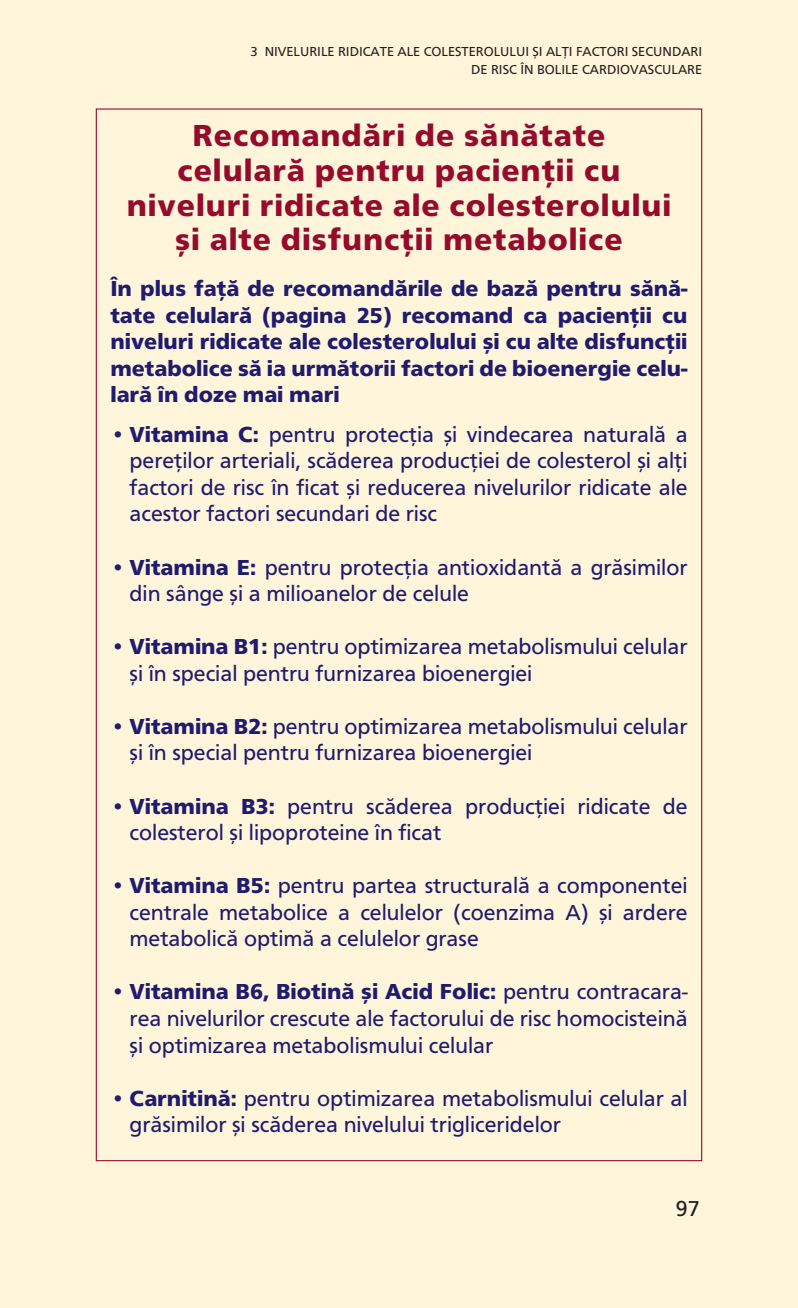
<style>
.page{position:relative;width:798px;height:1308px;background:#fff}
.page>*{position:absolute;margin:0;border:0;box-sizing:border-box;transform-origin:0 0}
.t1{font:700 31.5px/34.9px "F015 TCE";letter-spacing:.03em;color:#950b2c;text-align:center}
.t2{font:22.5px/26.6px "F015 TCE";color:#1f1b6e}
.t3{font:700 22.5px/26.6px "F015 TCE";color:#1f1b6e;text-align:justify}
.t4{font:22.5px "F015 TCE";color:#231f20}
.t5{font:13.5px/18px "F015 TCE";color:#231f20;text-align:right}
.s1{font-weight:700}
</style>
<div class="page">
<div style="left:0;top:0;width:797px;height:1307px;background:#fef5da"></div>
<p class="t5" style="left:250px;top:42px;width:453px">3 NIVELURILE RIDICATE ALE COLESTEROLULUI ȘI ALŢI FACTORI SECUNDARI<br>DE RISC ÎN BOLILE CARDIOVASCULARE</p>
<h1 class="t1" style="left:127px;top:117px;width:545px">Recomandări de sănătate celulară pentru pacienţii cu niveluri ridicate ale colesterolului și alte disfuncţii metabolice</h1>
<p class="t3" style="left:110px;top:275px;width:578px">În plus faţă de recomandările de bază pentru sănă&shy;tate celulară (pagina 25) recomand ca pacienţii cu niveluri ridicate ale colesterolului și cu alte disfuncţii metabolice să ia următorii factori de bioenergie celu&shy;lară în doze mai mari</p>
<p class="t2" style="left:129px;top:421px;width:559px;text-align:justify;text-indent:-19px"><span class="s1">• Vitamina C:</span> pentru protecţia și vindecarea naturală a pereţilor arteriali, scăderea producţiei de colesterol și alţi factori de risc în ficat și reducerea nivelurilor ridicate ale acestor factori secundari de risc</p>
<p class="t2" style="left:129px;top:553px;width:559px;text-indent:-19px"><span class="s1">• Vitamina E:</span> pentru protecţia antioxidantă a grăsimilor din sânge și a milioanelor de celule</p>
<p class="t2" style="left:129px;top:633px;width:559px;text-indent:-19px"><span class="s1">• Vitamina B1:</span> pentru optimizarea metabolismului celular și în special pentru furnizarea bioenergiei</p>
<p class="t2" style="left:129px;top:713px;width:559px;text-indent:-19px"><span class="s1">• Vitamina B2:</span> pentru optimizarea metabolismului celular și în special pentru furnizarea bioenergiei</p>
<p class="t2" style="left:129px;top:792px;width:559px;text-indent:-19px"><span class="s1">• Vitamina B3:</span> pentru scăderea producţiei ridicate de colesterol și lipoproteine în ficat</p>
<p class="t2" style="left:129px;top:872px;width:559px;text-align:justify;text-indent:-19px"><span class="s1">• Vitamina B5:</span> pentru partea structurală a componentei centrale metabolice a celulelor (coenzima A) și ardere metabolică optimă a celulelor grase</p>
<p class="t2" style="left:129px;top:978px;width:559px;text-align:justify;text-indent:-19px"><span class="s1">• Vitamina B6, Biotină și Acid Folic:</span> pentru contracara&shy;rea nivelurilor crescute ale factorului de risc homocisteină și optimizarea metabolismului celular</p>
<p class="t2" style="left:130px;top:1084px;width:559px;text-indent:-19px"><span class="s1">• Carnitină:</span> pentru optimizarea metabolismului celular al grăsimilor și scăderea nivelului trigliceridelor</p>
<p class="t4" style="left:675px;top:1195px;width:26px">97</p>
</div>
